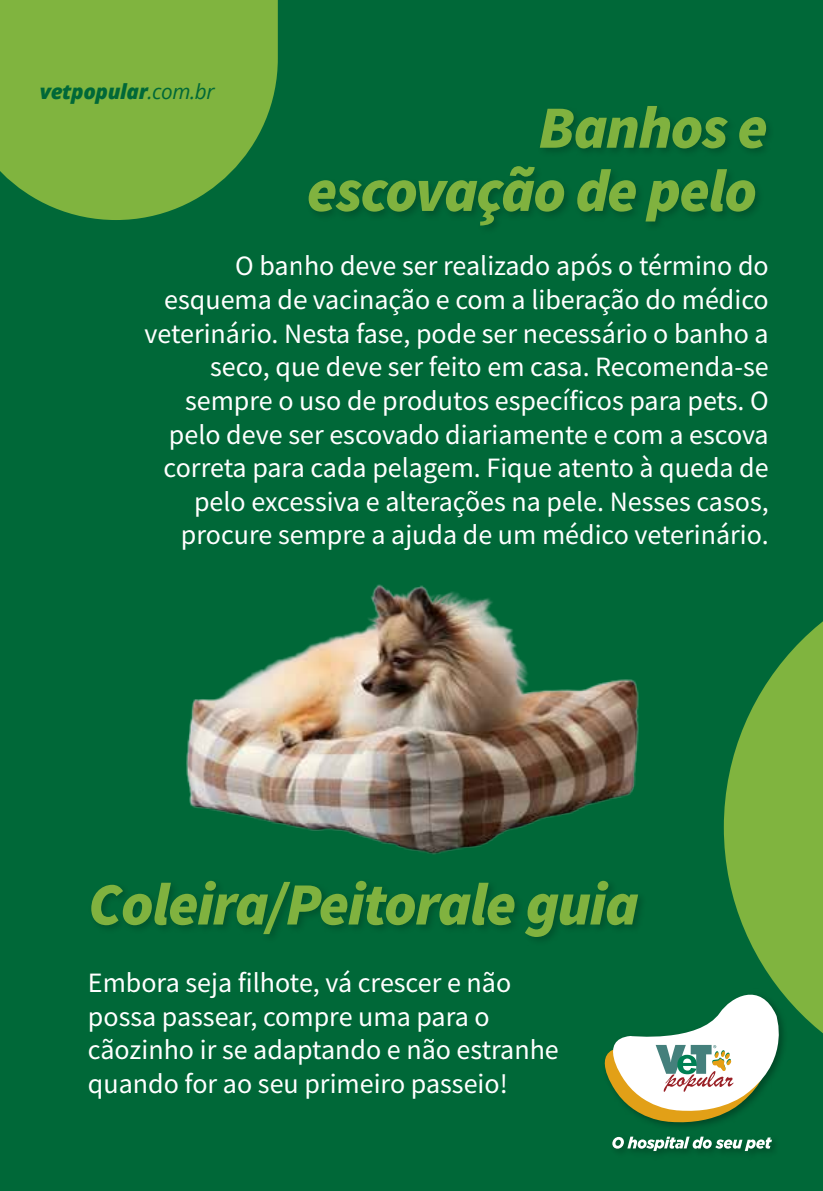
<style>
.page{position:relative;width:823px;height:1191px;background:#fff}
.page>*{position:absolute;margin:0;border:0;box-sizing:border-box;transform-origin:0 0}
.t1{font:italic 900 60px/63.2px "Source Sans Pro";letter-spacing:-.02em;color:#80b23f;text-align:right}
.t2{font:28px/33.6px "Source Sans Pro";color:#fff;text-align:right}
.t3{font:italic 800 20.6px "Open Sans";letter-spacing:-.02em;color:#006838}
.s1{font-weight:400}
</style>
<div class="page">
<div style="left:0;top:0;width:822px;height:1191px;background:#006838"></div>
<svg style="left:0;top:0;width:278px;height:220px;fill:#80b43f"></svg>
<svg style="left:723px;top:622px;width:99px;height:411px;fill:#80b43f"></svg>
<img style="left:186px;top:584px;width:453px;height:271px">
<img style="left:619px;top:1125px;width:156px;height:29px">
<svg style="left:604px;top:980px;width:186px;height:145px"></svg>
<svg style="left:612px;top:1136px;width:159px;height:15px"></svg>
<p class="t3" style="left:40px;top:76px;width:176px">vetpopular<span class="s1">.com.br</span></p>
<h1 class="t1" style="left:307px;top:94px;width:462px">Banhos e escovação de pelo</h1>
<p class="t2" style="left:144px;top:249px;width:625px">O banho deve ser realizado após o término do esquema de vacinação e com a liberação do médico veterinário. Nesta fase, pode ser necessário o banho a seco, que deve ser feito em casa. Recomenda-se sempre o uso de produtos específicos para pets. O pelo deve ser escovado diariamente e com a escova correta para cada pelagem. Fique atento à queda de pelo excessiva e alterações na pele. Nesses casos, procure sempre a ajuda de um médico veterinário.</p>
<h1 class="t1" style="left:88px;top:871px;width:552px">Coleira/Peitorale guia</h1>
<p class="t2" style="left:88px;top:966px;width:472px;text-align:left">Embora seja filhote, vá crescer e não possa passear, compre uma para o cãozinho ir se adaptando e não estranhe quando for ao seu primeiro passeio!</p>
</div>
